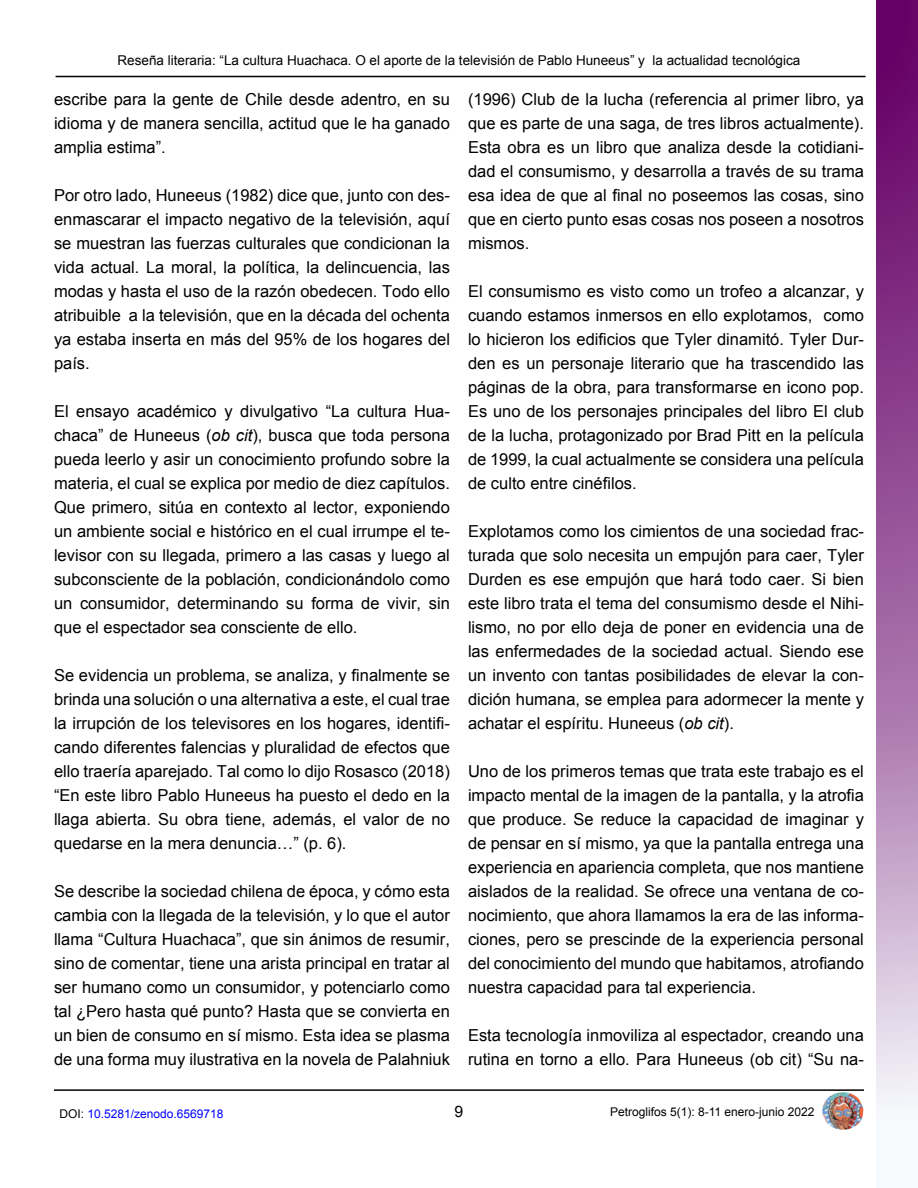
<style>
.page{position:relative;width:918px;height:1188px;background:#fff}
.page>*{position:absolute;margin:0;border:0;box-sizing:border-box;transform-origin:0 0}
.t1{font:16.5px/24px "Arial";color:#000;text-align:justify}
.t2{font:15.75px "Arial";color:#000}
.t3{font:13.5px "Arial";color:#000}
.t4{font:12px "Arial";color:#000}
.t5{font:12px "Arial";color:#00f}
.s1{font-style:italic}
.s2{color:#000}
</style>
<div class="page">
<hr style="left:56px;top:76px;width:810px;height:1px;background:#000">
<img style="left:822px;top:1092px;width:42px;height:38px">
<hr style="left:54px;top:1089px;width:810px;height:2px;background:#000">
<svg style="left:876px;top:0;width:42px;height:1108px"></svg>
<p class="t3" style="left:118px;top:51px;width:684px">Reseña literaria: “La cultura Huachaca. O el aporte de la televisión de Pablo Huneeus” y la actualidad tecnológica</p>
<p class="t1" style="left:54px;top:87px;width:398px">escribe para la gente de Chile desde adentro, en su idioma y de manera sencilla, actitud que le ha ganado amplia estima”.</p>
<p class="t1" style="left:54px;top:183px;width:398px">Por otro lado, Huneeus (1982) dice que, junto con des&shy;enmascarar el impacto negativo de la televisión, aquí se muestran las fuerzas culturales que condicionan la vida actual. La moral, la política, la delincuencia, las modas y hasta el uso de la razón obedecen. Todo ello atribuible a la televisión, que en la década del ochenta ya estaba inserta en más del 95% de los hogares del país.</p>
<p class="t1" style="left:54px;top:399px;width:397px">El ensayo académico y divulgativo “La cultura Hua&shy;chaca” de Huneeus (<span class="s1">ob cit</span>), busca que toda persona pueda leerlo y asir un conocimiento profundo sobre la materia, el cual se explica por medio de diez capítulos.<br>Que primero, sitúa en contexto al lector, exponiendo un ambiente social e histórico en el cual irrumpe el te&shy;levisor con su llegada, primero a las casas y luego al subconsciente de la población, condicionándolo como un consumidor, determinando su forma de vivir, sin que el espectador sea consciente de ello.</p>
<p class="t1" style="left:54px;top:663px;width:397px">Se evidencia un problema, se analiza, y finalmente se brinda una solución o una alternativa a este, el cual trae la irrupción de los televisores en los hogares, identifi&shy;cando diferentes falencias y pluralidad de efectos que ello traería aparejado. Tal como lo dijo Rosasco (2018) “En este libro Pablo Huneeus ha puesto el dedo en la llaga abierta. Su obra tiene, además, el valor de no quedarse en la mera denuncia…” (p. 6).</p>
<p class="t1" style="left:54px;top:879px;width:398px">Se describe la sociedad chilena de época, y cómo esta cambia con la llegada de la televisión, y lo que el autor llama “Cultura Huachaca”, que sin ánimos de resumir, sino de comentar, tiene una arista principal en tratar al ser humano como un consumidor, y potenciarlo como tal ¿Pero hasta qué punto? Hasta que se convierta en un bien de consumo en sí mismo. Esta idea se plasma de una forma muy ilustrativa en la novela de Palahniuk</p>
<p class="t1" style="left:468px;top:87px;width:398px">(1996) Club de la lucha (referencia al primer libro, ya que es parte de una saga, de tres libros actualmente).<br>Esta obra es un libro que analiza desde la cotidiani&shy;dad el consumismo, y desarrolla a través de su trama esa idea de que al final no poseemos las cosas, sino que en cierto punto esas cosas nos poseen a nosotros mismos.</p>
<p class="t1" style="left:468px;top:279px;width:397px">El consumismo es visto como un trofeo a alcanzar, y cuando estamos inmersos en ello explotamos, como lo hicieron los edificios que Tyler dinamitó. Tyler Dur&shy;den es un personaje literario que ha trascendido las páginas de la obra, para transformarse en icono pop.<br>Es uno de los personajes principales del libro El club de la lucha, protagonizado por Brad Pitt en la película de 1999, la cual actualmente se considera una película de culto entre cinéfilos.</p>
<p class="t1" style="left:468px;top:519px;width:397px">Explotamos como los cimientos de una sociedad frac&shy;turada que solo necesita un empujón para caer, Tyler Durden es ese empujón que hará todo caer. Si bien este libro trata el tema del consumismo desde el Nihi&shy;lismo, no por ello deja de poner en evidencia una de las enfermedades de la sociedad actual. Siendo ese un invento con tantas posibilidades de elevar la con&shy;dición humana, se emplea para adormecer la mente y achatar el espíritu. Huneeus (<span class="s1">ob cit</span>).</p>
<p class="t1" style="left:468px;top:759px;width:397px">Uno de los primeros temas que trata este trabajo es el impacto mental de la imagen de la pantalla, y la atrofia que produce. Se reduce la capacidad de imaginar y de pensar en sí mismo, ya que la pantalla entrega una experiencia en apariencia completa, que nos mantiene aislados de la realidad. Se ofrece una ventana de co&shy;nocimiento, que ahora llamamos la era de las informa&shy;ciones, pero se prescinde de la experiencia personal del conocimiento del mundo que habitamos, atrofiando nuestra capacidad para tal experiencia.</p>
<p class="t1" style="left:468px;top:1023px;width:397px">Esta tecnología inmoviliza al espectador, creando una rutina en torno a ello. Para Huneeus (ob cit) “Su na-</p>
<p class="t5" style="left:59px;top:1106px;width:166px"><span class="s2">DOI:</span> 10.5281/zenodo.6569718</p>
<p class="t2" style="left:455px;top:1101px;width:10px">9</p>
<p class="t4" style="left:610px;top:1104px;width:206px">Petroglifos 5(1): 8-11 enero-junio 2022</p>
</div>
